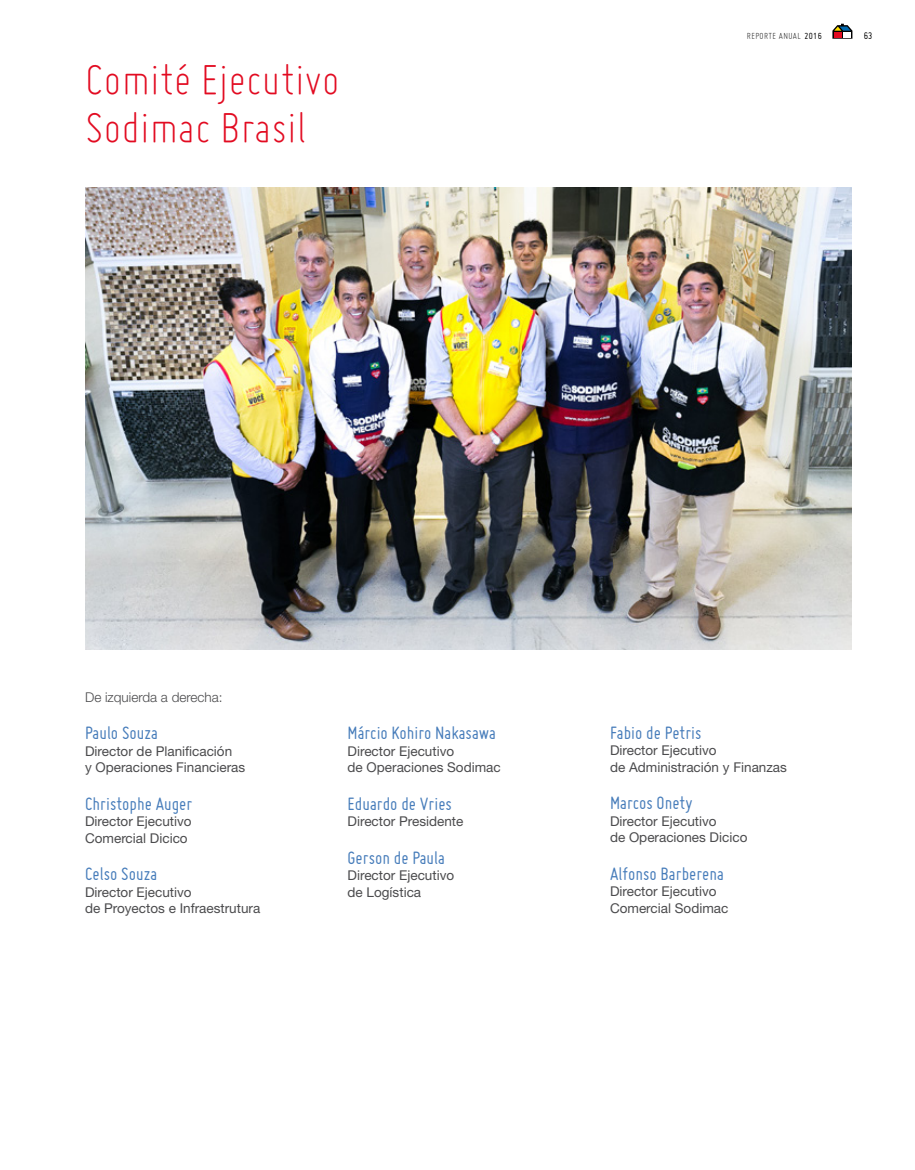
<style>
.page{position:relative;width:915px;height:1170px;background:#fff}
.page>*{position:absolute;margin:0;border:0;box-sizing:border-box;transform-origin:0 0}
.t1{font:300 48px/48px "Miso";color:#e20b21}
.t2{font:19.5px "Miso";color:#467cba}
.t3{font:13.5px/16.5px "Helvetica Neue LT Std";color:#4b4b4d}
.t4{font:300 13.5px "Helvetica Neue LT Std";color:#4b4b4d}
.t5{font:10.5px "Miso";color:#000}
.t6{font:300 9.75px "Miso";letter-spacing:.04em;color:#000}
.s1{font-weight:400}
</style>
<div class="page">
<svg style="left:832px;top:24px;width:20px;height:15px"></svg>
<img style="left:85px;top:187px;width:765px;height:462px">
<h1 class="t1" style="left:85px;top:55px;width:256px">Comité Ejecutivo<br>Sodimac Brasil</h1>
<p class="t6" style="left:746px;top:30px;width:76px">REPORTE ANUAL <span class="s1">2016</span></p>
<p class="t5" style="left:863px;top:30px;width:10px">63</p>
<p class="t4" style="left:85px;top:688px;width:139px">De izquierda a derecha:</p>
<h2 class="t2" style="left:85px;top:722px;width:74px">Paulo Souza</h2>
<p class="t3" style="left:85px;top:742px;width:162px">Director de Planificación<br>y Operaciones Financieras</p>
<h2 class="t2" style="left:85px;top:792px;width:109px">Christophe Auger</h2>
<p class="t3" style="left:85px;top:813px;width:108px">Director Ejecutivo<br>Comercial Dicico</p>
<h2 class="t2" style="left:85px;top:863px;width:74px">Celso Souza</h2>
<p class="t3" style="left:85px;top:883px;width:177px">Director Ejecutivo<br>de Proyectos e Infraestrutura</p>
<h2 class="t2" style="left:347px;top:722px;width:150px">Márcio Kohiro Nakasawa</h2>
<p class="t3" style="left:347px;top:742px;width:155px">Director Ejecutivo<br>de Operaciones Sodimac</p>
<h2 class="t2" style="left:347px;top:792px;width:106px">Eduardo de Vries</h2>
<p class="t3" style="left:347px;top:813px;width:117px">Director Presidente</p>
<h2 class="t2" style="left:347px;top:846px;width:99px">Gerson de Paula</h2>
<p class="t3" style="left:347px;top:867px;width:108px">Director Ejecutivo de Logística</p>
<h2 class="t2" style="left:609px;top:721px;width:93px">Fabio de Petris</h2>
<p class="t3" style="left:609px;top:742px;width:178px">Director Ejecutivo<br>de Administración y Finanzas</p>
<h2 class="t2" style="left:609px;top:792px;width:84px">Marcos Onety</h2>
<p class="t3" style="left:609px;top:812px;width:139px">Director Ejecutivo<br>de Operaciones Dicico</p>
<h2 class="t2" style="left:609px;top:862px;width:115px">Alfonso Barberena</h2>
<p class="t3" style="left:609px;top:883px;width:120px">Director Ejecutivo<br>Comercial Sodimac</p>
</div>
